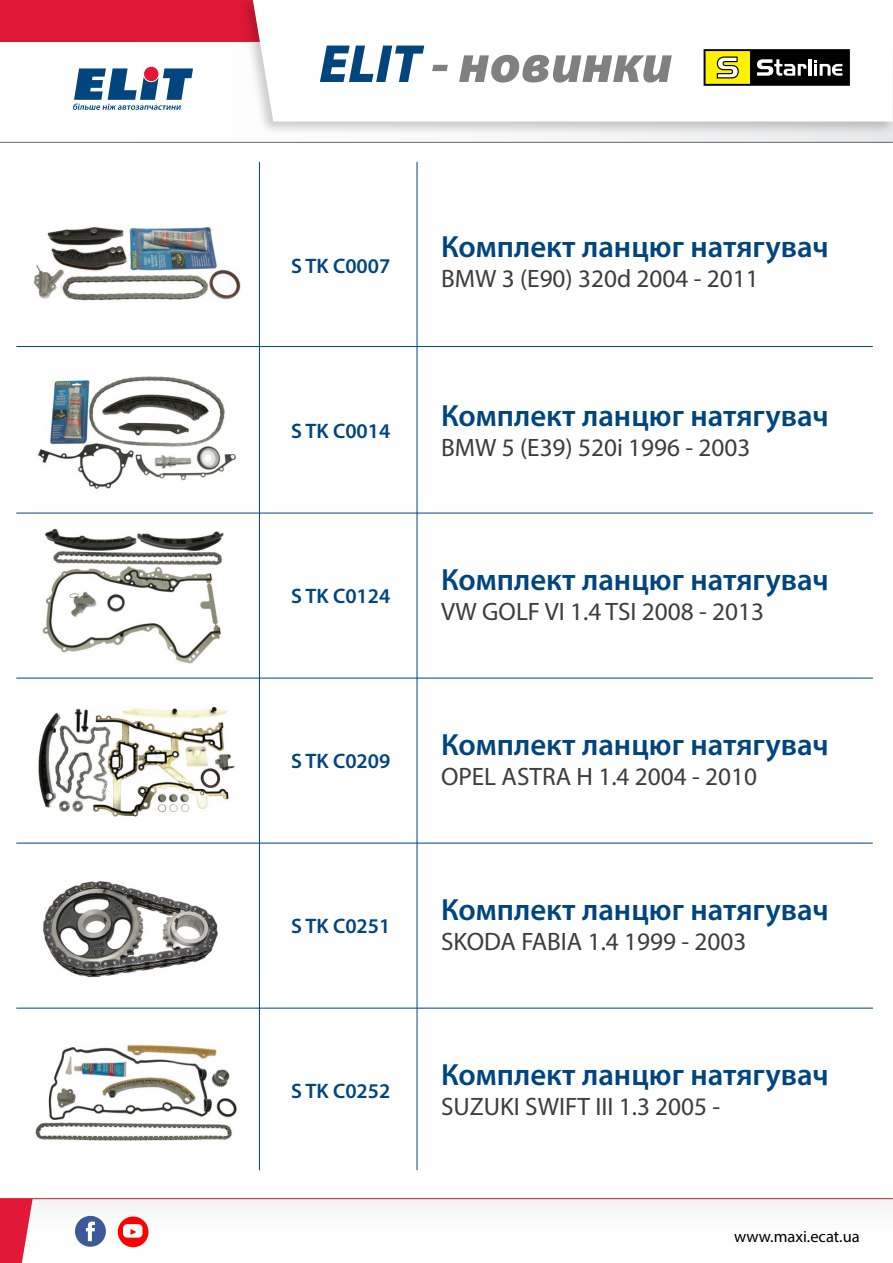
<style>
.page{position:relative;width:893px;height:1263px;background:#fff}
.page>*{position:absolute;margin:0;border:0;box-sizing:border-box;transform-origin:0 0}
.t1{font:italic 900 54px "Myriad Pro";color:#808080}
.t2{font:600 30.75px "Myriad Pro";color:#00457e}
.t3{font:25.2px "Myriad Pro";color:#3d3d3d}
.t4{font:600 21px "Myriad Pro";color:#00457e}
.t5{font:16.5px "Myriad Pro";color:#000}
.s1{color:#00457e}
</style>
<div class="page">
<hr style="left:0;top:1198px;width:893px;height:1px;background:#e01837">
<div style="left:0;top:0;width:386px;height:42px;background:#e01837"></div>
<img style="left:245px;top:0;width:648px;height:140px">
<svg style="left:253px;top:0;width:640px;height:122px"></svg>
<hr style="left:0;top:142px;width:893px;height:1px;background:#686868">
<svg style="left:73px;top:68px;width:120px;height:42px"></svg>
<svg style="left:0;top:1199px;width:33px;height:64px"></svg>
<div style="left:75px;top:1216px;width:31px;height:31px;background:#3c5a99;border-radius:50%"></div>
<svg style="left:86px;top:1221px;width:9px;height:20px"></svg>
<div style="left:118px;top:1216px;width:30px;height:31px;background:#f00;border-radius:50%"></div>
<svg style="left:123px;top:1224px;width:20px;height:13px"></svg>
<svg style="left:704px;top:49px;width:146px;height:37px;background:#5f5c2b"></svg>
<hr style="left:16px;top:346px;width:857px;height:1px;background:#00457e">
<hr style="left:16px;top:513px;width:857px;height:1px;background:#00457e">
<hr style="left:16px;top:678px;width:857px;height:1px;background:#00457e">
<hr style="left:16px;top:843px;width:857px;height:1px;background:#00457e">
<hr style="left:16px;top:1008px;width:857px;height:1px;background:#00457e">
<hr style="left:259px;top:162px;width:1px;height:1008px;background:#00457e">
<hr style="left:417px;top:162px;width:1px;height:1008px;background:#00457e">
<img style="left:33px;top:226px;width:208px;height:75px">
<img style="left:38px;top:376px;width:199px;height:113px">
<img style="left:42px;top:528px;width:182px;height:135px">
<img style="left:38px;top:706px;width:197px;height:112px">
<img style="left:43px;top:881px;width:175px;height:97px">
<img style="left:35px;top:1044px;width:202px;height:97px">
<h1 class="t1" style="left:319px;top:34px;width:355px"><span class="s1">ELIT</span> - новинки</h1>
<p class="t4" style="left:291px;top:254px;width:101px">S TK C0007</p>
<p class="t4" style="left:291px;top:419px;width:101px">S TK C0014</p>
<p class="t4" style="left:291px;top:584px;width:101px">S TK C0124</p>
<p class="t4" style="left:291px;top:749px;width:101px">S TK C0209</p>
<p class="t4" style="left:291px;top:914px;width:101px">S TK C0251</p>
<p class="t4" style="left:291px;top:1079px;width:101px">S TK C0252</p>
<p class="t2" style="left:441px;top:229px;width:389px">Комплект ланцюг натягувач</p>
<p class="t3" style="left:441px;top:265px;width:319px">BMW 3 (E90) 320d 2004 - 2011</p>
<p class="t2" style="left:441px;top:399px;width:389px">Комплект ланцюг натягувач</p>
<p class="t3" style="left:441px;top:434px;width:311px">BMW 5 (E39) 520i 1996 - 2003</p>
<p class="t2" style="left:441px;top:562px;width:389px">Комплект ланцюг натягувач</p>
<p class="t3" style="left:441px;top:598px;width:324px">VW GOLF VI 1.4 TSI 2008 - 2013</p>
<p class="t2" style="left:441px;top:727px;width:389px">Комплект ланцюг натягувач</p>
<p class="t3" style="left:441px;top:763px;width:318px">OPEL ASTRA H 1.4 2004 - 2010</p>
<p class="t2" style="left:441px;top:892px;width:389px">Комплект ланцюг натягувач</p>
<p class="t3" style="left:441px;top:928px;width:307px">SKODA FABIA 1.4 1999 - 2003</p>
<p class="t2" style="left:441px;top:1057px;width:389px">Комплект ланцюг натягувач</p>
<p class="t3" style="left:441px;top:1093px;width:281px">SUZUKI SWIFT III 1.3 2005 -</p>
<p class="t5" style="left:734px;top:1227px;width:127px">www.maxi.ecat.ua</p>
</div>
